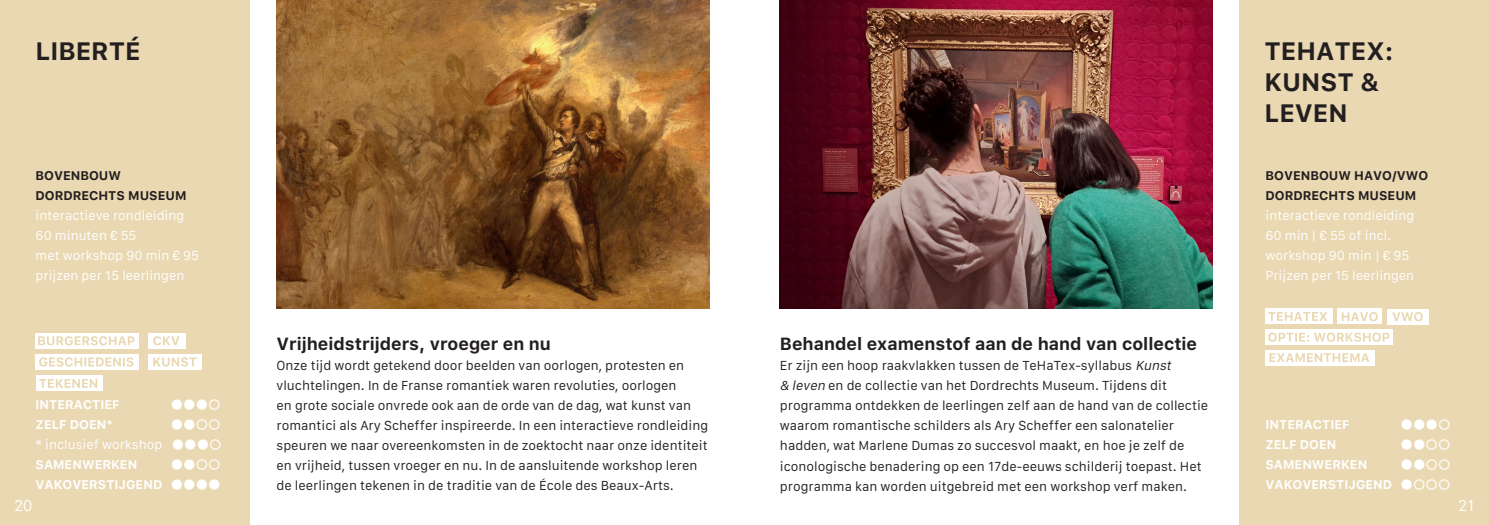
<style>
.page{position:relative;width:1489px;height:525px;background:#fff}
.page>*{position:absolute;margin:0;border:0;box-sizing:border-box;transform-origin:0 0}
.t1{font:700 25px/31.2px "Galvji";color:#231f20}
.t2{font:700 17.5px "Galvji";color:#231f20}
.t3{font:15px "Galvji";color:#fff}
.t4{font:12.5px/20px "Galvji";color:#231f20}
.t5{font:12.5px/20px "Galvji";color:#fff}
.t6{font:700 12.5px "Galvji";color:#fff}
.t7{font:700 12.5px "Galvji";color:#231f20}
.t8{font:12.5px "MS Gothic";color:#fff}
.s1{font-family:"MS Gothic"}
.s2{font-family:"MS Gothic";font-weight:400}
.s3{font-style:italic}
</style>
<div class="page">
<div style="left:0;top:0;width:250px;height:524px;background:#ead8b2"></div>
<img style="left:276px;top:0;width:433px;height:308px">
<div style="left:35px;top:333px;width:104px;height:15px;background:#fff"></div>
<svg style="left:38px;top:336px;width:96px;height:9px"></svg>
<div style="left:148px;top:333px;width:38px;height:15px;background:#fff"></div>
<div style="left:35px;top:354px;width:104px;height:15px;background:#fff"></div>
<div style="left:148px;top:354px;width:53px;height:15px;background:#fff"></div>
<svg style="left:153px;top:336px;width:26px;height:9px"></svg>
<svg style="left:39px;top:357px;width:95px;height:9px"></svg>
<svg style="left:153px;top:357px;width:43px;height:9px"></svg>
<div style="left:36px;top:375px;width:67px;height:16px;background:#fff"></div>
<svg style="left:39px;top:379px;width:58px;height:8px"></svg>
<img style="left:780px;top:0;width:432px;height:308px">
<div style="left:1238px;top:0;width:250px;height:524px;background:#ead8b2"></div>
<div style="left:1264px;top:308px;width:68px;height:16px;background:#fff"></div>
<div style="left:1264px;top:329px;width:128px;height:16px;background:#fff"></div>
<div style="left:1265px;top:349px;width:109px;height:16px;background:#fff"></div>
<div style="left:1337px;top:308px;width:44px;height:16px;background:#fff"></div>
<div style="left:1386px;top:308px;width:41px;height:16px;background:#fff"></div>
<svg style="left:1269px;top:353px;width:100px;height:9px"></svg>
<svg style="left:1392px;top:312px;width:30px;height:9px"></svg>
<svg style="left:1341px;top:312px;width:36px;height:9px"></svg>
<svg style="left:1268px;top:312px;width:59px;height:9px"></svg>
<svg style="left:1268px;top:332px;width:121px;height:9px"></svg>
<p class="t1" style="left:36px;top:36px;width:107px">LIBERTÉ</p>
<p class="t1" style="left:1264px;top:36px;width:130px">TEHATEX:</p>
<p class="t1" style="left:1264px;top:67px;width:116px">KUNST &amp;<br>LEVEN</p>
<p class="t7" style="left:36px;top:168px;width:87px">BOVENBOUW</p>
<p class="t7" style="left:36px;top:188px;width:152px">DORDRECHTS MUSEUM</p>
<p class="t5" style="left:36px;top:206px;width:150px">interactieve rondleiding</p>
<p class="t5" style="left:36px;top:226px;width:102px">60 minuten € 55</p>
<p class="t5" style="left:36px;top:246px;width:165px">met workshop 90 min € 95</p>
<p class="t5" style="left:36px;top:266px;width:150px">prijzen per 15 leerlingen</p>
<p class="t7" style="left:1265px;top:167px;width:164px">BOVENBOUW HAVO/VWO</p>
<p class="t7" style="left:1265px;top:187px;width:152px">DORDRECHTS MUSEUM</p>
<p class="t5" style="left:1265px;top:205px;width:150px">interactieve rondleiding</p>
<p class="t5" style="left:1265px;top:225px;width:145px">60 min | € 55 of incl. workshop 90 min | € 95</p>
<p class="t5" style="left:1265px;top:265px;width:150px">Prijzen per 15 leerlingen</p>
<p class="t6" style="left:36px;top:397px;width:86px">INTERACTIEF</p>
<p class="t8" style="left:171px;top:398px;width:51px">●●●○</p>
<p class="t6" style="left:36px;top:417px;width:79px">ZELF DOEN*</p>
<p class="t8" style="left:171px;top:418px;width:51px">●●○○</p>
<p class="t5" style="left:36px;top:435px;width:188px">* inclusief workshop <span class="s1">●●●○</span></p>
<p class="t6" style="left:36px;top:457px;width:103px">SAMENWERKEN</p>
<p class="t8" style="left:171px;top:458px;width:51px">●●○○</p>
<p class="t6" style="left:36px;top:477px;width:186px">VAKOVERSTIJGEND <span class="s2">●●●●</span></p>
<p class="t2" style="left:276px;top:333px;width:276px">Vrijheidstrijders, vroeger en nu</p>
<p class="t4" style="left:276px;top:355px;width:433px">Onze tijd wordt getekend door beelden van oorlogen, protesten en vluchtelingen. In de Franse romantiek waren revoluties, oorlogen<br>en grote sociale onvrede ook aan de orde van de dag, wat kunst van romantici als Ary Scheffer inspireerde. In een interactieve rondleiding speuren we naar overeenkomsten in de zoektocht naar onze identiteit en vrijheid, tussen vroeger en nu. In de aansluitende workshop leren de leerlingen tekenen in de traditie van de École des Beaux-Arts.</p>
<p class="t2" style="left:780px;top:333px;width:418px">Behandel examenstof aan de hand van collectie</p>
<p class="t4" style="left:780px;top:356px;width:430px">Er zijn een hoop raakvlakken tussen de TeHaTex-syllabus <span class="s3">Kunst<br>&amp; leven</span> en de collectie van het Dordrechts Museum. Tijdens dit programma ontdekken de leerlingen zelf aan de hand van de collectie waarom romantische schilders als Ary Scheffer een salonatelier hadden, wat Marlene Dumas zo succesvol maakt, en hoe je zelf de iconologische benadering op een 17de-eeuws schilderij toepast. Het programma kan worden uitgebreid met een workshop verf maken.</p>
<p class="t6" style="left:1265px;top:417px;width:86px">INTERACTIEF</p>
<p class="t8" style="left:1400px;top:418px;width:51px">●●●○</p>
<p class="t6" style="left:1265px;top:437px;width:72px">ZELF DOEN</p>
<p class="t8" style="left:1400px;top:438px;width:51px">●●○○</p>
<p class="t6" style="left:1265px;top:457px;width:103px">SAMENWERKEN</p>
<p class="t8" style="left:1400px;top:458px;width:51px">●●○○</p>
<p class="t6" style="left:1265px;top:477px;width:187px">VAKOVERSTIJGEND <span class="s2">●○○○</span></p>
<p class="t3" style="left:14px;top:496px;width:20px">20</p>
<p class="t3" style="left:1457px;top:496px;width:18px">21</p>
</div>
